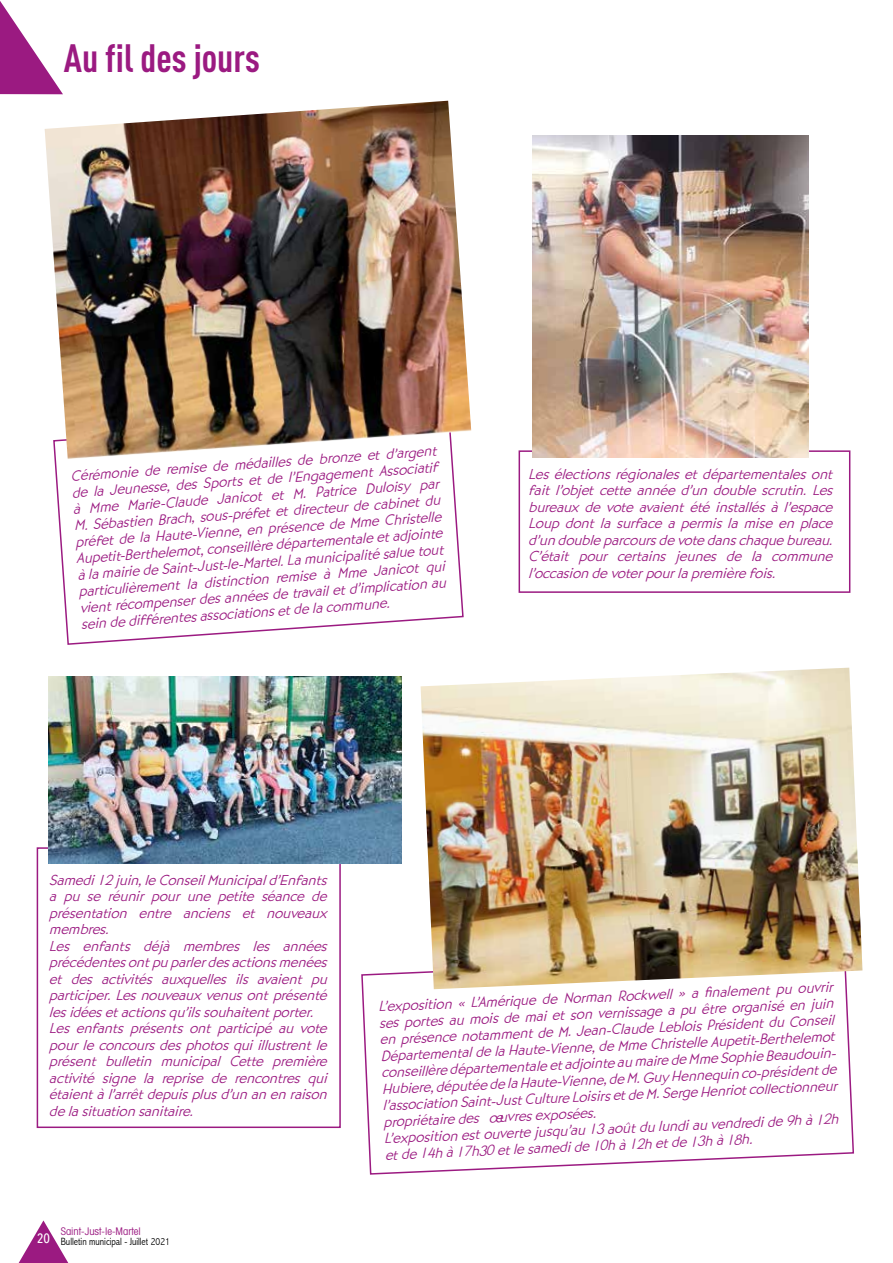
<style>
.page{position:relative;width:893px;height:1263px;background:#fff}
.page>*{position:absolute;margin:0;border:0;box-sizing:border-box;transform-origin:0 0}
.t1{font:700 condensed 39px "DIN Pro";color:#9b1a81}
.t2{font:italic 300 15px/16.5px "Bernhard Got URW";color:#9b1a81}
.t3{font:300 condensed 10.5px "Abadi";color:#000}
.t4{font:condensed 10.5px "Avant Garde";color:#9b1a81}
</style>
<div class="page">
<svg style="left:18px;top:1220px;width:51px;height:43px"></svg>
<svg style="left:0;top:1px;width:63px;height:93px"></svg>
<svg style="left:54px;top:459px;width:410px;height:186px"></svg>
<img style="left:45px;top:101px;width:426px;height:358px">
<div style="left:37px;top:847px;width:304px;height:281px;border:2px solid #9b1a81"></div>
<img style="left:48px;top:676px;width:353px;height:188px">
<svg style="left:361px;top:971px;width:493px;height:204px"></svg>
<img style="left:421px;top:668px;width:441px;height:321px">
<div style="left:519px;top:450px;width:331px;height:143px;border:2px solid #9b1a81"></div>
<img style="left:532px;top:136px;width:276px;height:322px">
<h1 class="t1" style="left:64px;top:29px;width:198px">Au fil des jours</h1>
<p class="t2" style="left:70px;top:468px;width:368px;text-align:justify;rotate:-4deg">Cérémonie de remise de médailles de bronze et d’argent de la Jeunesse, des Sports et de l’Engagement Associatif à Mme Marie-Claude Janicot et M. Patrice Duloisy par M. Sébastien Brach, sous-préfet et directeur de cabinet du préfet de la Haute-Vienne, en présence de Mme Christelle Aupetit-Berthelemot, conseillère départementale et adjointe à la mairie de Saint-Just-le-Martel. La municipalité salue tout particulièrement la distinction remise à Mme Janicot qui vient récompenser des années de travail et d’implication au sein de différentes associations et de la commune.</p>
<p class="t2" style="left:528px;top:466px;width:311px;text-align:justify">Lesélectionsrégionalesetdépartementalesont faitl’objetcetteannéed’undoublescrutin.Les bureaux de vote avaient été installés à l’espace Loup dont la surface a permis la mise en place d’undoubleparcoursdevotedanschaquebureau.<br>C’était pour certains jeunes de la commune l’occasiondevoterpourlapremièrefois.</p>
<p class="t2" style="left:49px;top:872px;width:284px">Samedi12juin,leConseilMunicipald’Enfants a pu se réunir pour une petite séance de présentation entre anciens et nouveaux membres.<br>Les enfants déjà membres les années précédentesontpuparlerdesactionsmenées et des activités auxquelles ils avaient pu participer.Lesnouveauxvenusontprésenté lesidéesetactionsqu’ilssouhaitentporter.<br>Les enfants présents ont participé au vote pourleconcoursdesphotosquiillustrentle présent bulletin municipal Cette première activité signe la reprise de rencontres qui étaientàl’arrêtdepuisplusd’unanenraison delasituationsanitaire.</p>
<p class="t4" style="left:61px;top:1224px;width:81px">Saint-Just-le-Martel</p>
<p class="t3" style="left:37px;top:1235px;width:135px"><sup>20</sup> Bulletin municipal - Juillet 2021</p>
<p class="t2" style="left:377px;top:1000px;width:459px;rotate:-3deg">L’exposition « L’Amérique de Norman Rockwell » a fi nalement pu ouvrir ses portes au mois de mai et son vernissage a pu être organisé en juin en présence notamment de M. Jean-Claude Leblois Président du Conseil Départemental de la Haute-Vienne, de Mme Christelle Aupetit-Berthelemot conseillère départementale et adjointe au maire de Mme Sophie Beaudouin-Hubiere, députée de la Haute-Vienne, de M. Guy Hennequin co-président de l’association Saint-Just Culture Loisirs et de M. Serge Henriot collectionneur propriétaire des œ uvres exposées.</p>
<p class="t2" style="left:384px;top:1132px;width:456px;rotate:-3deg">L’exposition est ouverte jusqu’au 13 août du lundi au vendredi de 9h à 12h et de 14h à 17h30 et le samedi de 10h à 12h et de 13h à 18h.</p>
</div>
